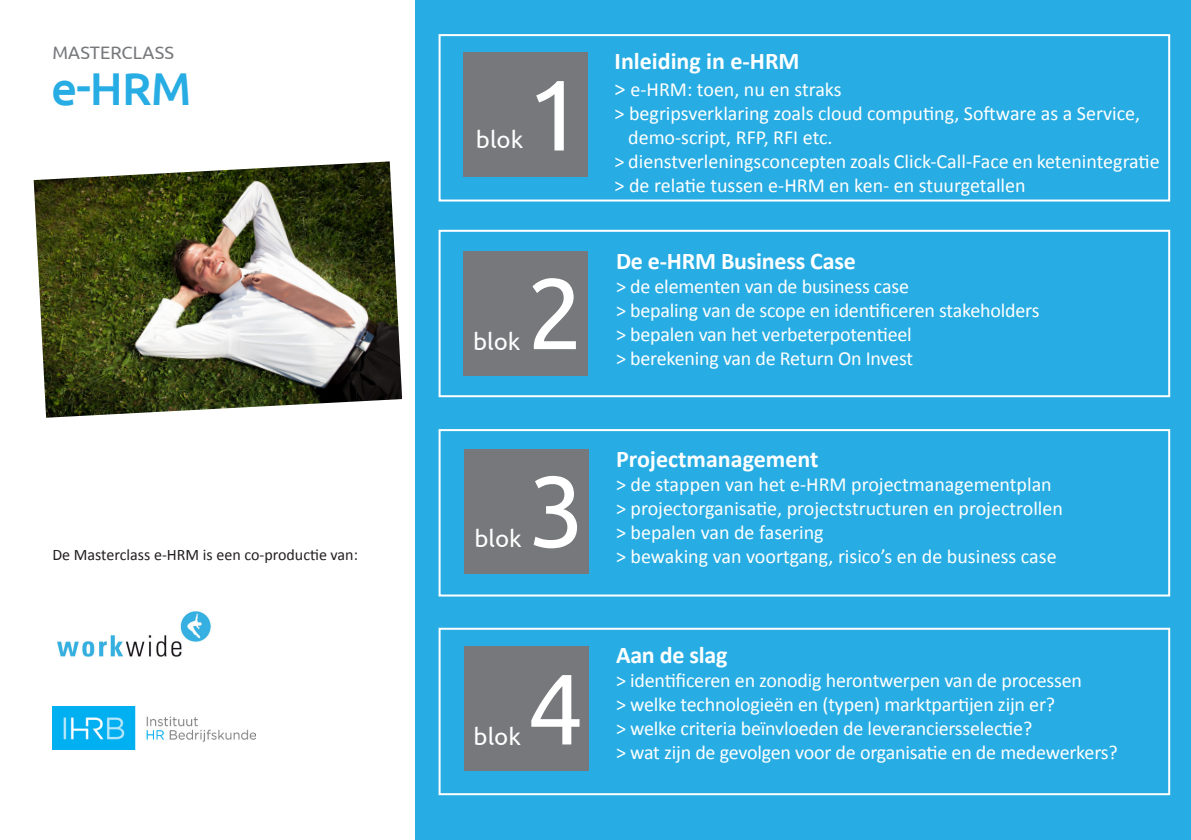
<style>
.page{position:relative;width:1191px;height:840px;background:#fff}
.page>*{position:absolute;margin:0;border:0;box-sizing:border-box;transform-origin:0 0}
.t1{font:100px "Ubuntu";color:#fff}
.t2{font:500 46px "Ubuntu";color:#27ade3}
.t3{font:700 24px "Calibri";color:#fff}
.t4{font:24px "Ubuntu";color:#fff}
.t5{font:20px "Calibri";letter-spacing:-.01em;color:#fff}
.t6{font:18px "Ubuntu";color:#76787b}
.t7{font:16px "Calibri";color:#231f20}
.s1{font-size:22px}
</style>
<div class="page">
<div style="left:416px;top:0;width:775px;height:839px;background:#27ade3"></div>
<img style="left:52px;top:706px;width:204px;height:42px">
<div style="left:463px;top:52px;width:125px;height:125px;background:#76787b"></div>
<div style="left:438px;top:34px;width:732px;height:167px;border:2px solid #fff"></div>
<div style="left:438px;top:230px;width:732px;height:167px;border:2px solid #fff"></div>
<div style="left:463px;top:251px;width:125px;height:125px;background:#76787b"></div>
<div style="left:438px;top:627px;width:732px;height:167px;border:2px solid #fff"></div>
<div style="left:463px;top:646px;width:125px;height:125px;background:#76787b"></div>
<div style="left:464px;top:448px;width:125px;height:125px;background:#76787b"></div>
<div style="left:438px;top:429px;width:732px;height:167px;border:2px solid #fff"></div>
<img style="left:57px;top:611px;width:154px;height:46px">
<img style="left:34px;top:161px;width:368px;height:256px">
<p class="t6" style="left:52px;top:41px;width:123px">MASTERCLASS</p>
<p class="t2" style="left:51px;top:59px;width:142px">e-HRM</p>
<p class="t7" style="left:52px;top:544px;width:307px">De Masterclass e-HRM is een co-productie van:</p>
<p class="t4" style="left:476px;top:125px;width:49px">blok</p>
<p class="t1" style="left:527px;top:54px;width:58px">1</p>
<p class="t4" style="left:473px;top:326px;width:49px">blok</p>
<p class="t1" style="left:527px;top:253px;width:58px">2</p>
<p class="t4" style="left:474px;top:524px;width:49px">blok</p>
<p class="t1" style="left:528px;top:450px;width:58px">3</p>
<p class="t4" style="left:473px;top:721px;width:49px">blok</p>
<p class="t1" style="left:527px;top:647px;width:58px">4</p>
<p class="t3" style="left:614px;top:46px;width:186px">Inleiding in e-HRM</p>
<p class="t5" style="left:614px;top:76px;width:228px"><span class="s1">&gt;</span> e-HRM: toen, nu en straks</p>
<p class="t5" style="left:614px;top:100px;width:527px">&gt; begripsverklaring zoals cloud computing, Software as a Service,</p>
<p class="t5" style="left:628px;top:124px;width:206px">demo-script, RFP, RFI etc.</p>
<p class="t5" style="left:614px;top:148px;width:546px">&gt; dienstverleningsconcepten zoals Click-Call-Face en ketenintegratie</p>
<p class="t5" style="left:614px;top:172px;width:412px">&gt; de relatie tussen e-HRM en ken- en stuurgetallen</p>
<p class="t3" style="left:616px;top:246px;width:241px">De e-HRM Business Case</p>
<p class="t5" style="left:616px;top:274px;width:294px">&gt; de elementen van de business case</p>
<p class="t5" style="left:616px;top:298px;width:425px">&gt; bepaling van de scope en identificeren stakeholders</p>
<p class="t5" style="left:616px;top:322px;width:297px">&gt; bepalen van het verbeterpotentieel</p>
<p class="t5" style="left:616px;top:346px;width:298px">&gt; berekening van de Return On Invest</p>
<p class="t3" style="left:616px;top:443px;width:204px">Projectmanagement</p>
<p class="t5" style="left:616px;top:471px;width:437px">&gt; de stappen van het e-HRM projectmanagementplan</p>
<p class="t5" style="left:616px;top:495px;width:448px">&gt; projectorganisatie, projectstructuren en projectrollen</p>
<p class="t5" style="left:616px;top:519px;width:209px">&gt; bepalen van de fasering</p>
<p class="t5" style="left:616px;top:543px;width:442px">&gt; bewaking van voortgang, risico’s en de business case</p>
<p class="t3" style="left:616px;top:639px;width:113px">Aan de slag</p>
<p class="t5" style="left:616px;top:667px;width:467px">&gt; identificeren en zonodig herontwerpen van de processen</p>
<p class="t5" style="left:616px;top:691px;width:440px">&gt; welke technologieën en (typen) marktpartijen zijn er?</p>
<p class="t5" style="left:616px;top:715px;width:418px">&gt; welke criteria beïnvloeden de leveranciersselectie?</p>
<p class="t5" style="left:616px;top:739px;width:503px">&gt; wat zijn de gevolgen voor de organisatie en de medewerkers?</p>
</div>
